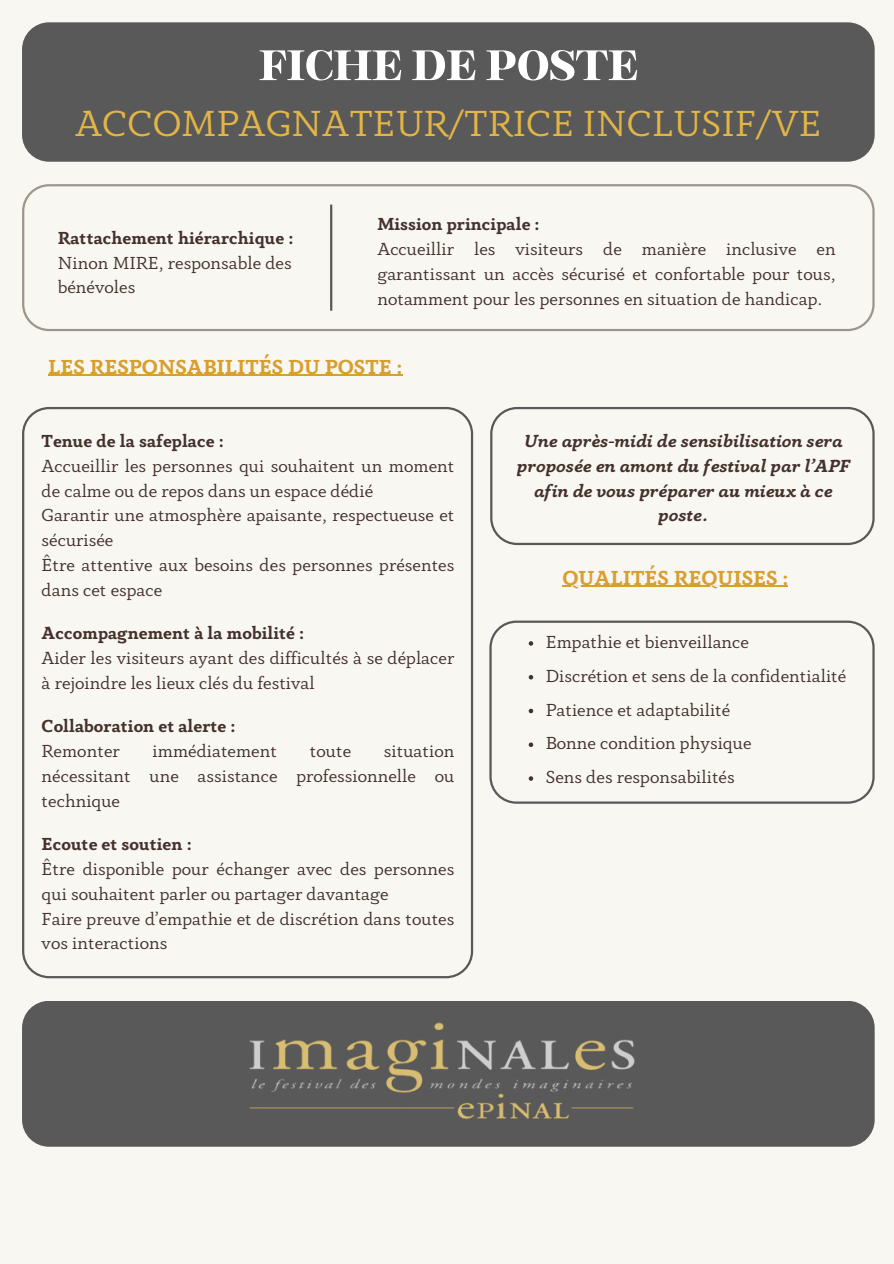
<style>
.page{position:relative;width:894px;height:1264px;background:#fff}
.page>*{position:absolute;margin:0;border:0;box-sizing:border-box;transform-origin:0 0}
.t1{font:700 52.5px "Binggo Wood Display";color:#fff}
.t2{font:37.5px "Anaphora";color:#e2b546}
.t3{font:700 21px "Anaphora";color:#d99e30}
.t4{font:18px/24.8px "Anaphora";color:#44312b}
.t5{font:700 18px "Anaphora";color:#44312b}
.t6{font:italic 700 18px/24.8px "Anaphora";color:#44312b;text-align:center}
</style>
<div class="page">
<div style="left:0;top:0;width:893px;height:1263px;background:#f8f7f2"></div>
<div style="left:22px;top:22px;width:852px;height:140px;background:#595959;border-radius:27px"></div>
<svg style="left:22px;top:184px;width:852px;height:147px"></svg>
<hr style="left:330px;top:204px;width:2px;height:107px;background:#595959">
<svg style="left:22px;top:407px;width:451px;height:571px"></svg>
<div style="left:22px;top:1000px;width:852px;height:146px;background:#595959;border-radius:27px"></div>
<hr style="left:48px;top:374px;width:354px;height:2px;background:#d99e30">
<svg style="left:489px;top:620px;width:385px;height:183px"></svg>
<svg style="left:528px;top:641px;width:5px;height:4px"></svg>
<svg style="left:528px;top:675px;width:5px;height:4px"></svg>
<svg style="left:528px;top:708px;width:5px;height:5px"></svg>
<svg style="left:528px;top:742px;width:5px;height:5px"></svg>
<svg style="left:528px;top:776px;width:5px;height:4px"></svg>
<hr style="left:562px;top:585px;width:226px;height:2px;background:#d99e30">
<svg style="left:490px;top:407px;width:383px;height:138px"></svg>
<img style="left:249px;top:1022px;width:386px;height:98px">
<h1 class="t1" style="left:259px;top:39px;width:380px">FICHE DE POSTE</h1>
<h1 class="t2" style="left:75px;top:109px;width:747px">ACCOMPAGNATEUR/TRICE INCLUSIF/VE</h1>
<p class="t5" style="left:58px;top:230px;width:237px">Rattachement hiérarchique :</p>
<p class="t4" style="left:58px;top:252px;width:235px">Ninon MIRE, responsable des bénévoles</p>
<p class="t5" style="left:377px;top:217px;width:164px">Mission principale :</p>
<p class="t4" style="left:377px;top:238px;width:460px;text-align:justify">Accueillir les visiteurs de manière inclusive en garantissant un accès sécurisé et confortable pour tous, notamment pour les personnes en situation de handicap.</p>
<p class="t3" style="left:48px;top:358px;width:355px">LES RESPONSABILITÉS DU POSTE :</p>
<h2 class="t5" style="left:42px;top:434px;width:184px">Tenue de la safeplace :</h2>
<p class="t4" style="left:42px;top:455px;width:414px">Accueillir les personnes qui souhaitent un moment de calme ou de repos dans un espace dédié</p>
<p class="t4" style="left:42px;top:504px;width:414px">Garantir une atmosphère apaisante, respectueuse et sécurisée</p>
<p class="t4" style="left:42px;top:554px;width:414px">Être attentive aux besoins des personnes présentes dans cet espace</p>
<p class="t5" style="left:42px;top:626px;width:264px">Accompagnement à la mobilité :</p>
<p class="t4" style="left:42px;top:647px;width:414px">Aider les visiteurs ayant des difficultés à se déplacer à rejoindre les lieux clés du festival</p>
<p class="t5" style="left:42px;top:719px;width:195px">Collaboration et alerte :</p>
<p class="t4" style="left:42px;top:740px;width:80px">Remonter</p>
<p class="t4" style="left:152px;top:740px;width:126px">immédiatement</p>
<p class="t4" style="left:310px;top:740px;width:43px">toute</p>
<p class="t4" style="left:42px;top:740px;width:414px;text-align:justify;text-indent:342px">situation nécessitant une assistance professionnelle ou technique</p>
<h3 class="t5" style="left:42px;top:837px;width:151px">Ecoute et soutien :</h3>
<h2 class="t4" style="left:42px;top:858px;width:414px">Être disponible pour échanger avec des personnes qui souhaitent parler ou partager davantage</h2>
<p class="t4" style="left:42px;top:907px;width:414px">Faire preuve d’empathie et de discrétion dans toutes vos interactions</p>
<p class="t6" style="left:515px;top:430px;width:334px">Une après-midi de sensibilisation sera proposée en amont du festival par l’APF afin de vous préparer au mieux à ce poste.</p>
<p class="t3" style="left:562px;top:569px;width:227px">QUALITÉS REQUISES :</p>
<p class="t4" style="left:545px;top:631px;width:205px">Empathie et bienveillance</p>
<p class="t4" style="left:545px;top:664px;width:302px">Discrétion et sens de la confidentialité</p>
<p class="t4" style="left:545px;top:698px;width:186px">Patience et adaptabilité</p>
<p class="t4" style="left:545px;top:732px;width:207px">Bonne condition physique</p>
<p class="t4" style="left:545px;top:766px;width:190px">Sens des responsabilités</p>
</div>
